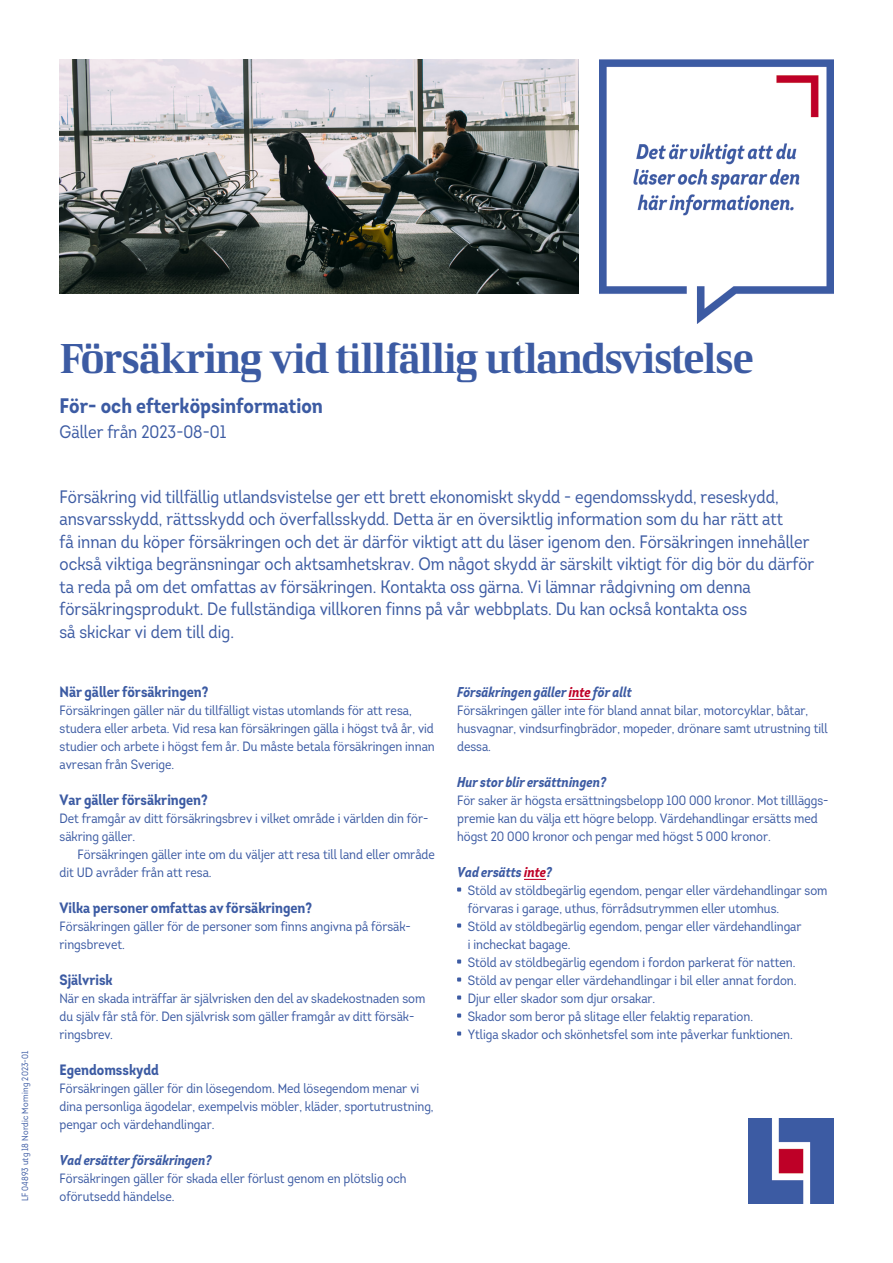
<style>
.page{position:relative;width:893px;height:1263px;background:#fff}
.page>*{position:absolute;margin:0;border:0;box-sizing:border-box;transform-origin:0 0}
.Rubrik_1{font:42px "LF Rubrik 2";letter-spacing:-.035em;color:#3c5ba3}
.Infotext_framsida{font:700 21px "Intro Cond UDP";color:#3c5ba3}
.Ingress{font:18px/22.5px "Intro Cond UDP";color:#3c5ba3}
.Datum_framsida{font:18px "Intro Cond UDP";color:#3c5ba3}
.Mellanrubrik_2{font:700 15px "Intro Cond UDP";color:#3c5ba3}
.Mellanrubrik_3{font:italic 700 14.25px "Intro Cond UDP";color:#3c5ba3}
.Brödtext{font:13.5px/18px "Intro Cond UDP";color:#3c5ba3}
.Brödtext_punktlista{font:13.5px/18px "Intro Cond UDP";color:#3c5ba3}
.Brödtext_indrag{font:13.5px/18px "Intro Cond UDP";color:#3c5ba3}
.Tryckort{font:9px "Intro Cond UDP";letter-spacing:.02em;color:#3c5ba3}
.s1{color:#be0027}
</style>
<div class="page">
<img style="left:600px;top:60px;width:233px;height:264px">
<img style="left:748px;top:1118px;width:85px;height:85px">
<svg style="left:569px;top:699px;width:22px;height:1px"></svg>
<svg style="left:524px;top:879px;width:22px;height:1px"></svg>
<svg style="left:457px;top:887px;width:4px;height:4px"></svg>
<svg style="left:457px;top:923px;width:4px;height:4px"></svg>
<svg style="left:457px;top:959px;width:4px;height:4px"></svg>
<svg style="left:457px;top:977px;width:4px;height:4px"></svg>
<svg style="left:457px;top:995px;width:4px;height:4px"></svg>
<svg style="left:457px;top:1013px;width:4px;height:4px"></svg>
<svg style="left:457px;top:1031px;width:4px;height:4px"></svg>
<img style="left:60px;top:60px;width:518px;height:233px">
<p class="Tryckort" style="left:19px;top:1201px;width:152px;rotate:-90deg">LF 04893 utg 18 Nordic Morning 2023-01</p>
<p class="Rubrik_1" style="left:60px;top:332px;width:695px">Försäkring vid tillfällig utlandsvistelse</p>
<p class="Infotext_framsida" style="left:60px;top:392px;width:265px">För- och efterköpsinformation</p>
<p class="Datum_framsida" style="left:60px;top:420px;width:168px">Gäller från 2023-08-01</p>
<p class="Ingress" style="left:60px;top:485px;width:756px">Försäkring vid tillfällig utlandsvistelse ger ett brett ekonomiskt skydd - egendomsskydd, reseskydd, ansvarsskydd, rättsskydd och överfallsskydd. Detta är en översiktlig information som du har rätt att<br>få innan du köper försäkringen och det är därför viktigt att du läser igenom den. Försäkringen innehåller också viktiga begränsningar och aktsamhetskrav. Om något skydd är särskilt viktigt för dig bör du därför ta reda på om det omfattas av försäkringen. Kontakta oss gärna. Vi lämnar rådgivning om denna försäkringsprodukt. De fullständiga villkoren finns på vår webbplats. Du kan också kontakta oss<br>så skickar vi dem till dig.</p>
<p class="Mellanrubrik_2" style="left:60px;top:682px;width:150px">När gäller försäkringen?</p>
<p class="Brödtext" style="left:60px;top:701px;width:377px">Försäkringen gäller när du tillfälligt vistas utomlands för att resa, studera eller arbeta. Vid resa kan försäkringen gälla i högst två år, vid studier och arbete i högst fem år. Du måste betala försäkringen innan avresan från Sverige.</p>
<p class="Mellanrubrik_2" style="left:60px;top:790px;width:150px">Var gäller försäkringen?</p>
<p class="Brödtext" style="left:60px;top:809px;width:370px">Det framgår av ditt försäkringsbrev i vilket område i världen din för&shy;säkring gäller.</p>
<p class="Brödtext_indrag" style="left:60px;top:845px;width:377px;text-indent:18px">Försäkringen gäller inte om du väljer att resa till land eller område dit UD avråder från att resa.</p>
<p class="Mellanrubrik_2" style="left:60px;top:898px;width:254px">Vilka personer omfattas av försäkringen?</p>
<p class="Brödtext" style="left:60px;top:917px;width:353px">Försäkringen gäller för de personer som finns angivna på försäk&shy;ringsbrevet.</p>
<p class="Mellanrubrik_2" style="left:60px;top:970px;width:55px">Självrisk</p>
<p class="Brödtext" style="left:60px;top:989px;width:367px">När en skada inträffar är självrisken den del av skadekostnaden som du själv får stå för. Den självrisk som gäller framgår av ditt försäk&shy;ringsbrev.</p>
<p class="Mellanrubrik_2" style="left:60px;top:1060px;width:101px">Egendomsskydd</p>
<p class="Brödtext" style="left:60px;top:1079px;width:376px">Försäkringen gäller för din lösegendom. Med lösegendom menar vi dina personliga ägodelar, exempelvis möbler, kläder, sportutrustning, pengar och värdehandlingar.</p>
<p class="Mellanrubrik_3" style="left:60px;top:1151px;width:154px">Vad ersätter försäkringen?</p>
<p class="Brödtext" style="left:60px;top:1169px;width:349px">Försäkringen gäller för skada eller förlust genom en plötslig och</p>
<p class="Brödtext" style="left:60px;top:1187px;width:116px">oförutsedd händelse.</p>
<p class="Mellanrubrik_3" style="left:457px;top:683px;width:176px">Försäkringen gäller <span class="s1">inte</span> för allt</p>
<p class="Brödtext" style="left:457px;top:701px;width:372px">Försäkringen gäller inte för bland annat bilar, motorcyklar, båtar, husvagnar, vindsurfingbrädor, mopeder, drönare samt utrustning till dessa.</p>
<p class="Mellanrubrik_3" style="left:457px;top:773px;width:151px">Hur stor blir ersättningen?</p>
<p class="Brödtext" style="left:457px;top:791px;width:373px">För saker är högsta ersättningsbelopp 100 000 kronor. Mot tillläggs&shy;premie kan du välja ett högre belopp. Värdehandlingar ersätts med högst 20 000 kronor och pengar med högst 5 000 kronor.</p>
<p class="Mellanrubrik_3" style="left:457px;top:863px;width:96px">Vad ersätts <span class="s1">inte</span>?</p>
<p class="Brödtext_punktlista" style="left:468px;top:881px;width:361px">Stöld av stöldbegärlig egendom, pengar eller värdehandlingar som förvaras i garage, uthus, förrådsutrymmen eller utomhus.</p>
<p class="Brödtext_punktlista" style="left:468px;top:917px;width:335px">Stöld av stöldbegärlig egendom, pengar eller värdehandlingar</p>
<p class="Brödtext_punktlista" style="left:468px;top:935px;width:104px">i incheckat bagage.</p>
<p class="Brödtext_punktlista" style="left:468px;top:953px;width:329px">Stöld av stöldbegärlig egendom i fordon parkerat för natten.</p>
<p class="Brödtext_punktlista" style="left:468px;top:971px;width:330px">Stöld av pengar eller värdehandlingar i bil eller annat fordon.</p>
<p class="Brödtext_punktlista" style="left:468px;top:989px;width:189px">Djur eller skador som djur orsakar.</p>
<p class="Brödtext_punktlista" style="left:468px;top:1007px;width:287px">Skador som beror på slitage eller felaktig reparation.</p>
<p class="Brödtext_punktlista" style="left:468px;top:1025px;width:327px">Ytliga skador och skönhetsfel som inte påverkar funktionen.</p>
</div>
